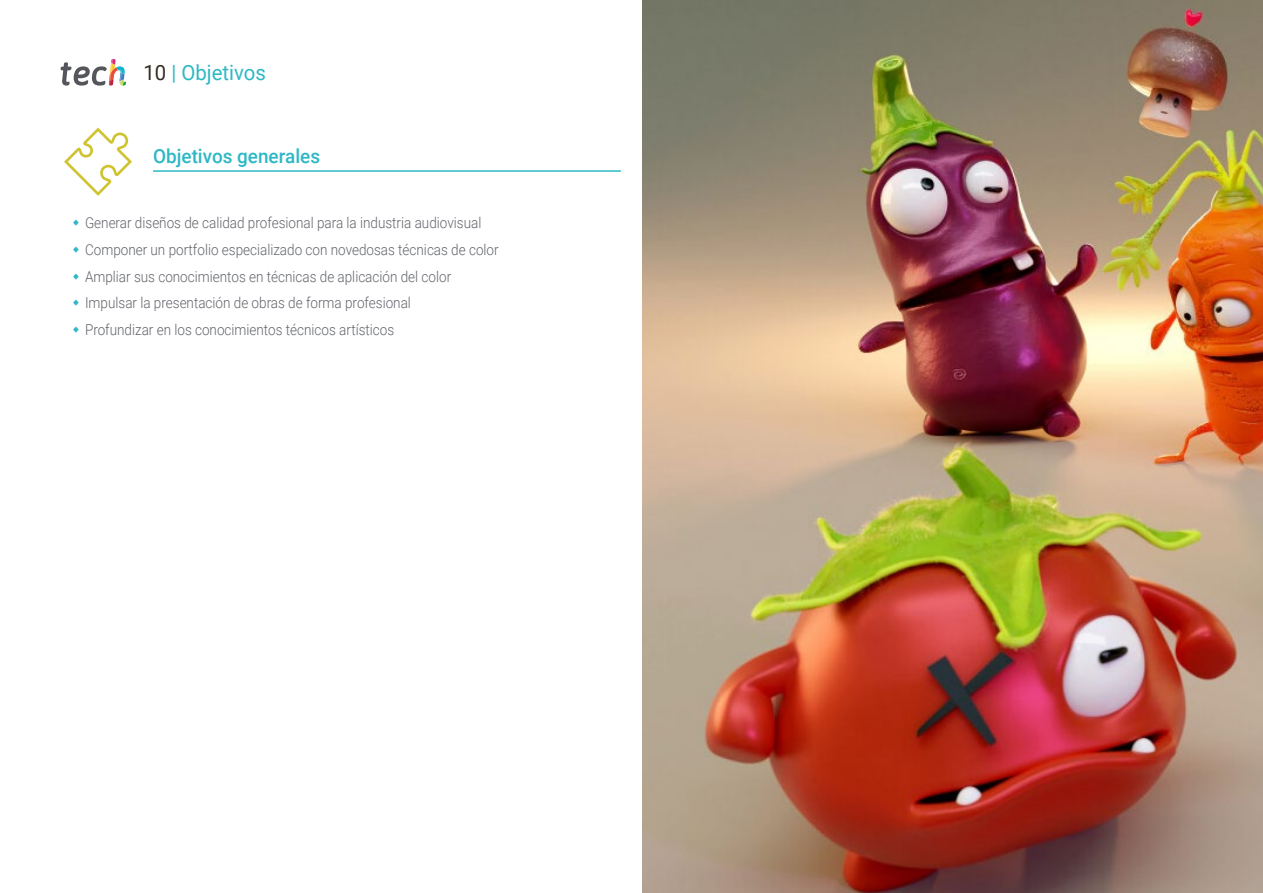
<style>
.page{position:relative;width:1263px;height:893px;background:#fff}
.page>*{position:absolute;margin:0;border:0;box-sizing:border-box;transform-origin:0 0}
.t1{font:21px "Roboto";color:#2db8c5}
.t2{font:500 19.5px "Roboto";color:#2db8c5}
.t3{font:300 15px/26.7px "Roboto";color:#61646a;scale:.9 1}
.s1{color:#312e20}
</style>
<div class="page">
<svg style="left:61px;top:59px;width:65px;height:27px"></svg>
<hr style="left:153px;top:171px;width:468px;height:1px;background:#2db8c5">
<svg style="left:64px;top:128px;width:68px;height:68px"></svg>
<img style="left:642px;top:0;width:621px;height:893px">
<h1 class="t1" style="left:144px;top:57px;width:124px"><span class="s1">10</span> | Objetivos</h1>
<h2 class="t2" style="left:153px;top:142px;width:169px">Objetivos generales</h2>
<p class="t3" style="left:85px;top:209px;width:461px">Generar diseños de calidad profesional para la industria audiovisual Componer un portfolio especializado con novedosas técnicas de color Ampliar sus conocimientos en técnicas de aplicación del color Impulsar la presentación de obras de forma profesional<br>Profundizar en los conocimientos técnicos artísticos</p>
</div>
